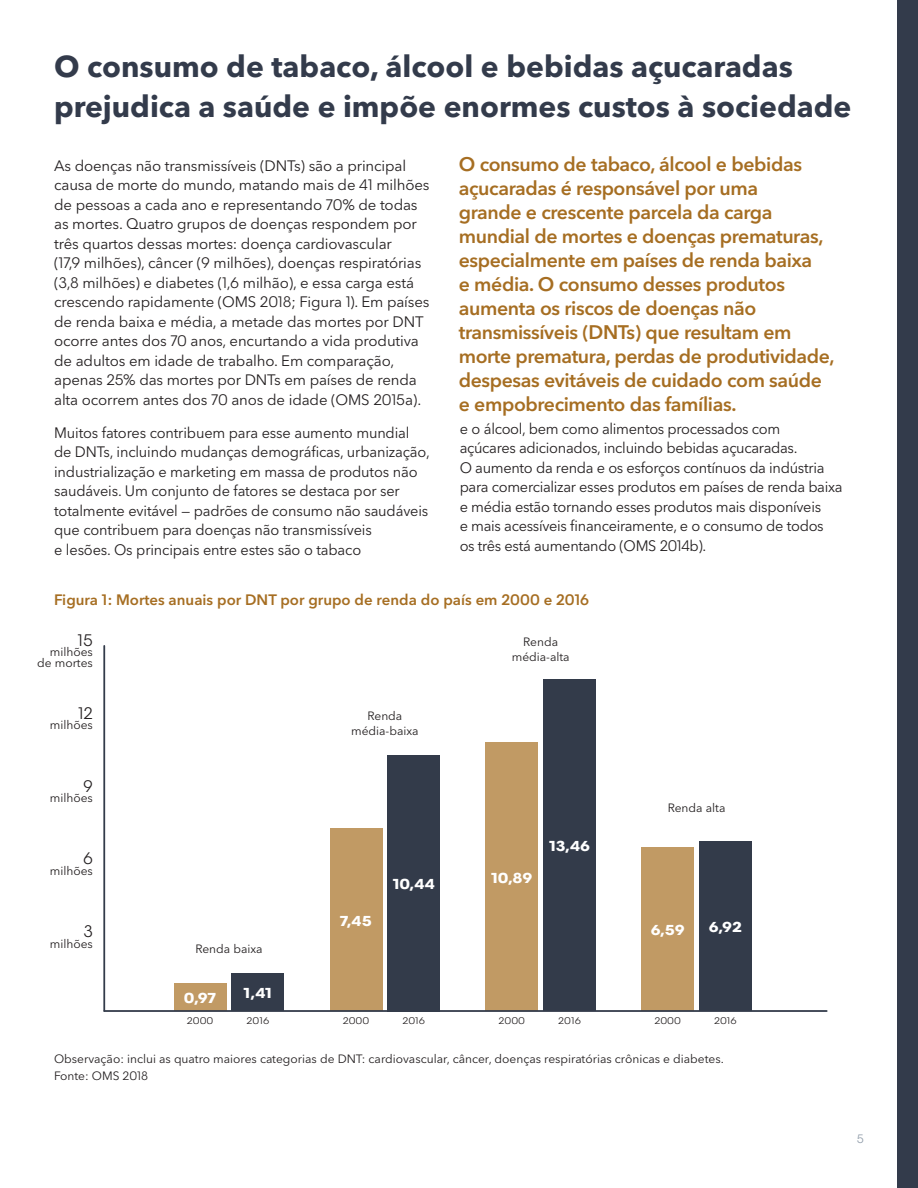
<style>
.page{position:relative;width:918px;height:1188px;background:#fff}
.page>*{position:absolute;margin:0;border:0;box-sizing:border-box;transform-origin:0 0}
.t1{font:700 30px/40.2px "Avenir Next P For BBG";color:#333b4b}
.t2{font:600 19.5px/24px "Avenir Next P For BBG";letter-spacing:-.02em;color:#a66e22}
.t3{font:16.5px "Avenir Next P For BBG";color:#231f20}
.t4{font:15px/19.5px "Avenir Next P For BBG";letter-spacing:-.01em;color:#231f20}
.t5{font:600 15px "Avenir Next P For BBG";color:#a66e22}
.t6{font:700 14.25px "Avenir Next P For BBG";letter-spacing:-.01em;color:#fff;scale:1.11 1}
.t7{font:12px/15px "Avenir Next P For BBG";color:#231f20;text-align:center}
.t8{font:12px "Avenir Next P For BBG";color:#8f9ba8}
.t9{font:9.45px "Avenir Next P For BBG";color:#231f20;scale:1.11 1}
</style>
<div class="page">
<div style="left:898px;top:0;width:20px;height:1188px;background:#333b4b"></div>
<hr style="left:103px;top:646px;width:2px;height:365px;background:#333b4a">
<div style="left:642px;top:848px;width:52px;height:163px;background:#c19a64"></div>
<div style="left:699px;top:841px;width:53px;height:170px;background:#333b4a"></div>
<div style="left:486px;top:742px;width:52px;height:269px;background:#c19a64"></div>
<div style="left:544px;top:679px;width:52px;height:332px;background:#333b4a"></div>
<div style="left:330px;top:828px;width:52px;height:183px;background:#c19a64"></div>
<div style="left:388px;top:755px;width:52px;height:256px;background:#333b4a"></div>
<div style="left:174px;top:984px;width:52px;height:27px;background:#c19a64"></div>
<div style="left:232px;top:973px;width:52px;height:38px;background:#333b4a"></div>
<hr style="left:104px;top:1010px;width:723px;height:2px;background:#333b4a">
<h1 class="t1" style="left:54px;top:46px;width:799px">O consumo de tabaco, álcool e bebidas açucaradas prejudica a saúde e impõe enormes custos à sociedade</h1>
<p class="t2" style="left:459px;top:152px;width:377px">O consumo de tabaco, álcool e bebidas açucaradas é responsável por uma<br>grande e crescente parcela da carga mundial de mortes e doenças prematuras, especialmente em países de renda baixa<br>e média. O consumo desses produtos aumenta os riscos de doenças não transmissíveis (DNTs) que resultam em morte prematura, perdas de produtividade, despesas evitáveis de cuidado com saúde e empobrecimento das famílias.</p>
<p class="t4" style="left:460px;top:419px;width:385px">e o álcool, bem como alimentos processados com<br>açúcares adicionados, incluindo bebidas açucaradas.<br>O aumento da renda e os esforços contínuos da indústria para comercializar esses produtos em países de renda baixa e média estão tornando esses produtos mais disponíveis<br>e mais acessíveis financeiramente, e o consumo de todos<br>os três está aumentando (OMS 2014b).</p>
<p class="t4" style="left:54px;top:156px;width:377px">As doenças não transmissíveis (DNTs) são a principal causa de morte do mundo, matando mais de 41 milhões de pessoas a cada ano e representando 70% de todas as mortes. Quatro grupos de doenças respondem por três quartos dessas mortes: doença cardiovascular<br>(17,9 milhões), câncer (9 milhões), doenças respiratórias (3,8 milhões) e diabetes (1,6 milhão), e essa carga está crescendo rapidamente (OMS 2018; Figura 1). Em países de renda baixa e média, a metade das mortes por DNT ocorre antes dos 70 anos, encurtando a vida produtiva de adultos em idade de trabalho. Em comparação, apenas 25% das mortes por DNTs em países de renda alta ocorrem antes dos 70 anos de idade (OMS 2015a).</p>
<p class="t4" style="left:54px;top:423px;width:377px">Muitos fatores contribuem para esse aumento mundial de DNTs, incluindo mudanças demográficas, urbanização, industrialização e marketing em massa de produtos não saudáveis. Um conjunto de fatores se destaca por ser totalmente evitável — padrões de consumo não saudáveis que contribuem para doenças não transmissíveis<br>e lesões. Os principais entre estes são o tabaco</p>
<p class="t5" style="left:54px;top:590px;width:537px">Figura 1: Mortes anuais por DNT por grupo de renda do país em 2000 e 2016</p>
<p class="t3" style="left:77px;top:630px;width:17px">15</p>
<p class="t7" style="left:37px;top:647px;width:57px;line-height:10.5px;text-align:right">milhões de mortes</p>
<p class="t3" style="left:78px;top:703px;width:16px">12</p>
<p class="t7" style="left:50px;top:718px;width:45px">milhões</p>
<p class="t3" style="left:83px;top:776px;width:11px">9</p>
<p class="t7" style="left:50px;top:790px;width:45px">milhões</p>
<p class="t3" style="left:83px;top:849px;width:11px">6</p>
<p class="t7" style="left:50px;top:863px;width:45px">milhões</p>
<p class="t3" style="left:83px;top:922px;width:11px">3</p>
<p class="t7" style="left:50px;top:936px;width:45px">milhões</p>
<p class="t7" style="left:195px;top:941px;width:69px">Renda baixa</p>
<p class="t6" style="left:184px;top:990px;width:31px">0,97</p>
<p class="t6" style="left:244px;top:984px;width:27px">1,41</p>
<p class="t7" style="left:351px;top:709px;width:69px">Renda média-baixa</p>
<p class="t6" style="left:340px;top:912px;width:30px">7,45</p>
<p class="t6" style="left:393px;top:875px;width:39px">10,44</p>
<p class="t7" style="left:512px;top:634px;width:59px">Renda média-alta</p>
<p class="t6" style="left:491px;top:869px;width:39px">10,89</p>
<p class="t6" style="left:549px;top:838px;width:39px">13,46</p>
<p class="t7" style="left:668px;top:800px;width:59px">Renda alta</p>
<p class="t6" style="left:651px;top:922px;width:32px">6,59</p>
<p class="t6" style="left:709px;top:918px;width:31px">6,92</p>
<p class="t9" style="left:187px;top:1015px;width:25px">2000</p>
<p class="t9" style="left:247px;top:1015px;width:22px">2016</p>
<p class="t9" style="left:343px;top:1015px;width:25px">2000</p>
<p class="t9" style="left:402px;top:1015px;width:22px">2016</p>
<p class="t9" style="left:499px;top:1015px;width:25px">2000</p>
<p class="t9" style="left:558px;top:1015px;width:22px">2016</p>
<p class="t9" style="left:654px;top:1015px;width:25px">2000</p>
<p class="t9" style="left:714px;top:1015px;width:22px">2016</p>
<p class="t7" style="left:54px;top:1051px;width:671px;line-height:16.5px;text-align:left">Observação: inclui as quatro maiores categorias de DNT: cardiovascular, câncer, doenças respiratórias crônicas e diabetes.<br>Fonte: OMS 2018</p>
<p class="t8" style="left:857px;top:1132px;width:9px">5</p>
</div>
